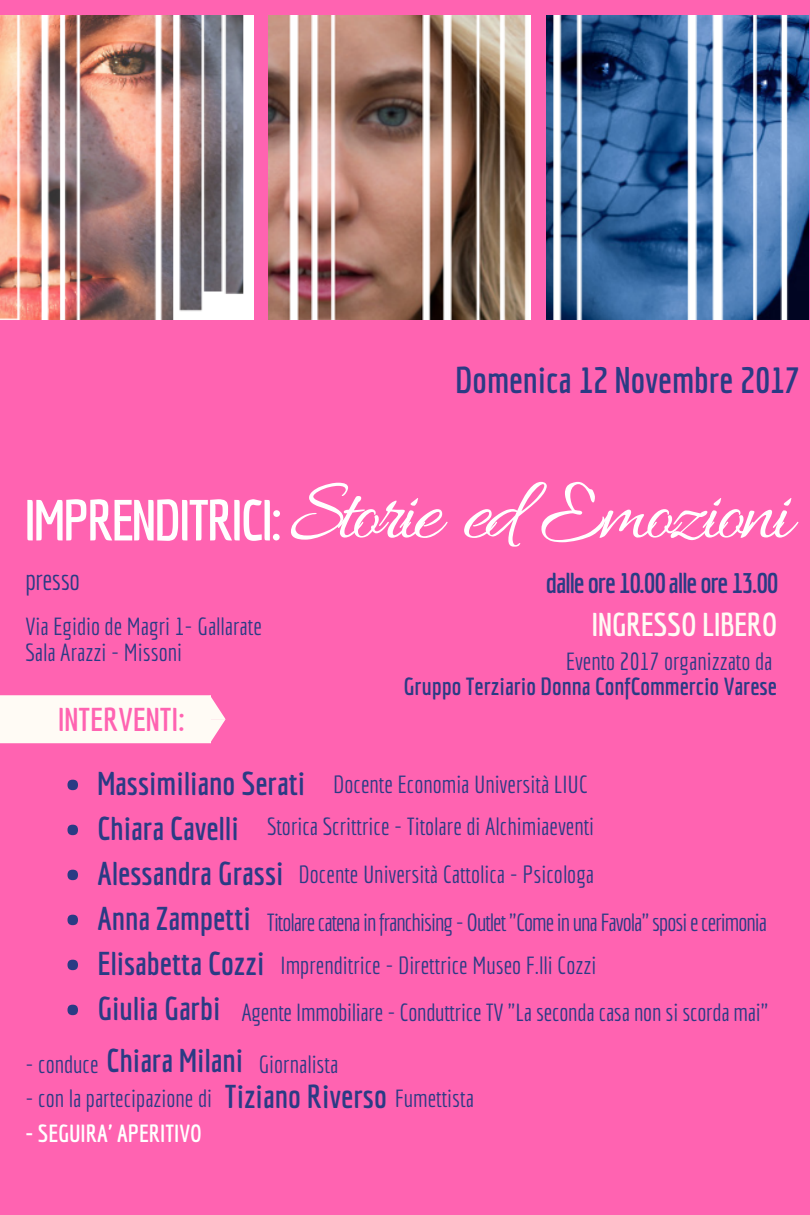
<style>
.page{position:relative;width:810px;height:1215px;background:#ff63b1}
.page>*{position:absolute;margin:0;border:0;box-sizing:border-box;transform-origin:0 0}
.t1{font:90.6px "Allura";letter-spacing:-.07em;color:#fff}
.t2{font:700 36.2px "Economica";color:#2a3b84}
.t3{font:700 32.2px/45px "Economica";color:#2a3b84}
.t4{font:700 32.2px "Economica";letter-spacing:-.01em;color:#fffbf5}
.t5{font:700 32.2px "Economica";color:#ff63b1}
.t6{font:700 28.2px "Economica";letter-spacing:-.04em;color:#2a3b84}
.t7{font:28.2px "Economica";letter-spacing:-.02em;color:#2a3b84}
.t8{font:24.2px/25.6px "Economica";color:#2a3b84}
.t9{font:24.2px/48px "Economica";letter-spacing:-.04em;color:#2a3b84}
.t10{font:700 24.2px "Economica";color:#2a3b84}
.t11{font:700 24.2px "Economica";color:#fff}
.s1{font-family:"Economica";font-weight:700;font-size:56.4px}
.s2{font-weight:700;font-size:32.2px}
</style>
<div class="page">
<img style="left:0;top:15px;width:253px;height:305px">
<img style="left:268px;top:15px;width:263px;height:305px">
<img style="left:546px;top:15px;width:262px;height:305px">
<div style="left:0;top:695px;width:226px;height:48px;background:#fffbf5"></div>
<div style="left:67px;top:780px;width:11px;height:10px;background:#2a3b84;border-radius:50%"></div>
<div style="left:67px;top:825px;width:11px;height:10px;background:#2a3b84;border-radius:50%"></div>
<div style="left:67px;top:870px;width:11px;height:10px;background:#2a3b84;border-radius:50%"></div>
<div style="left:67px;top:915px;width:11px;height:10px;background:#2a3b84;border-radius:50%"></div>
<div style="left:67px;top:960px;width:11px;height:10px;background:#2a3b84;border-radius:50%"></div>
<div style="left:67px;top:1005px;width:11px;height:10px;background:#2a3b84;border-radius:50%"></div>
<h2 class="t2" style="left:455px;top:359px;width:346px">Domenica 12 Novembre 2017</h2>
<h1 class="t1" style="left:24px;top:463px;width:770px"><span class="s1">IMPRENDITRICI:</span> Storie ed Emozioni</h1>
<p class="t7" style="left:25px;top:563px;width:56px">presso</p>
<p class="t8" style="left:25px;top:614px;width:238px">Via Egidio de Magri 1- Gallarate<br>Sala Arazzi - Missoni</p>
<p class="t6" style="left:546px;top:566px;width:234px">dalleore 10.00 alleore 13.00</p>
<h3 class="t4" style="left:591px;top:605px;width:187px">INGRESSO LIBERO</h3>
<p class="t8" style="left:566px;top:648px;width:208px">Evento 2017 organizzato da</p>
<p class="t10" style="left:404px;top:673px;width:375px">Gruppo Terziario Donna ConfCommercio Varese</p>
<h3 class="t5" style="left:58px;top:700px;width:128px">INTERVENTI:</h3>
<h3 class="t3" style="left:97px;top:760px;width:209px">Massimiliano Serati<br>Chiara Cavelli<br>Alessandra Grassi<br>Anna Zampetti<br>Elisabetta Cozzi<br>Giulia Garbi</h3>
<p class="t8" style="left:267px;top:763px;width:329px;line-height:41.6px;text-align:right">Docente Economia Università LIUC<br>Storica Scrittrice - Titolare di Alchimiaeventi</p>
<p class="t9" style="left:267px;top:850px;width:502px;text-indent:32px">Docente Università Cattolica - Psicologa<br>Titolarecatenainfranchising-Outlet"ComeinunaFavola"sposiecerimonia</p>
<p class="t8" style="left:241px;top:942px;width:529px;line-height:46.4px;text-indent:39px">Imprenditrice - Direttrice Museo F.lli Cozzi<br>Agente Immobiliare - Conduttrice TV "La seconda casa non si scorda mai"</p>
<p class="t8" style="left:25px;top:1051px;width:314px">- conduce <span class="s2">Chiara Milani</span> Giornalista</p>
<p class="t8" style="left:25px;top:1085px;width:450px">- con la partecipazione di <span class="s2">Tiziano Riverso</span> Fumettista</p>
<p class="t11" style="left:25px;top:1119px;width:178px">- SEGUIRA' APERITIVO</p>
</div>
